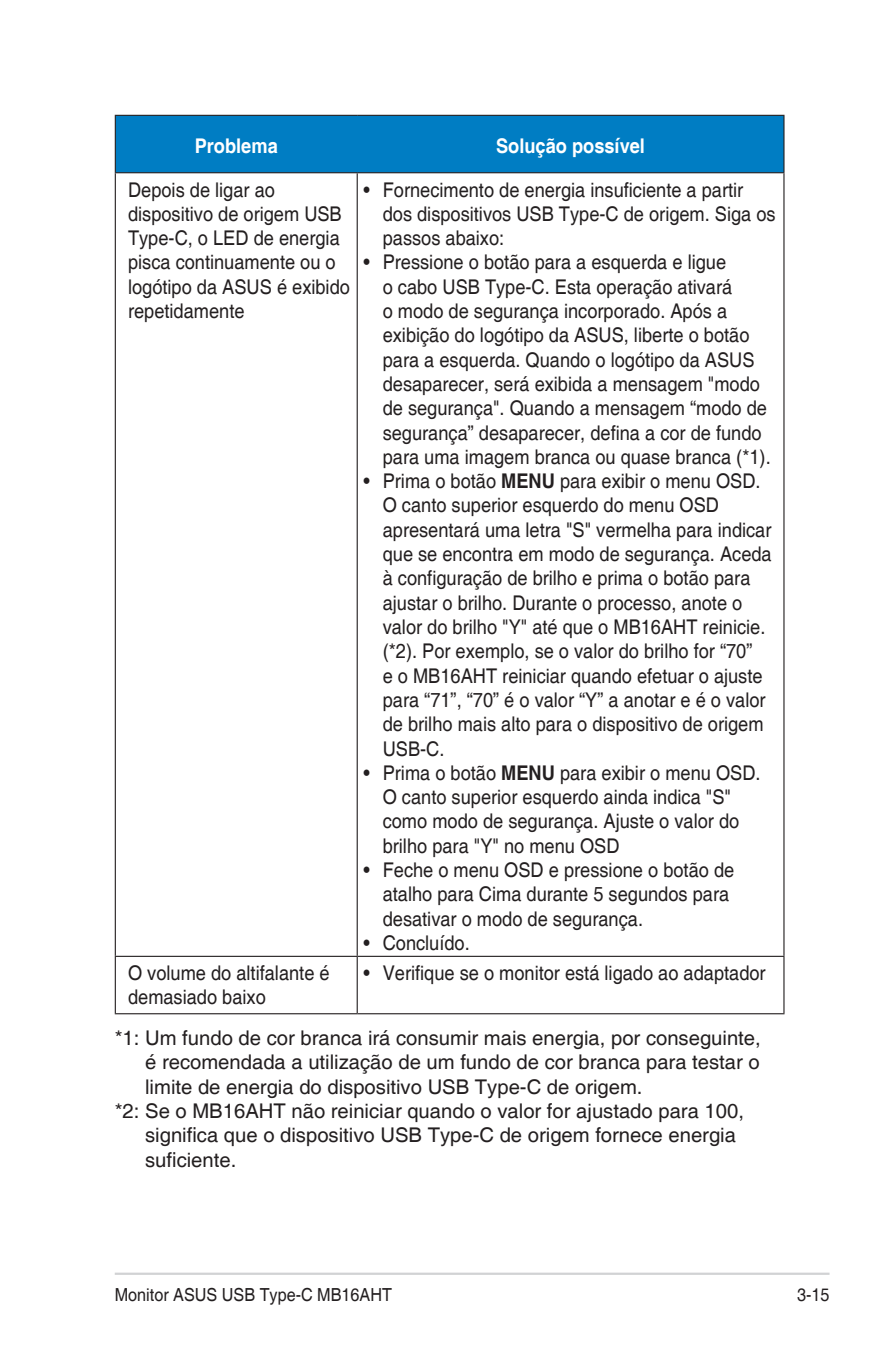
<style>
.page{position:relative;width:893px;height:1346px;background:#fff}
.page>*{position:absolute;margin:0;border:0;box-sizing:border-box;transform-origin:0 0}
.Table_Text_-new{font:20.25px/24.3px "Helvetica";color:#231f20;scale:.9 1}
.Table_Text_-new-2{font:20.25px/24.3px "Helvetica";color:#231f20;text-align:justify}
.Table_Text_-new-3{font:700 20.25px "Helvetica";color:#fff;scale:.9 1}
.t1{font:18px "Helvetica";color:#231f20;scale:.9 1}
.s1{font-weight:700}
</style>
<div class="page">
<hr style="left:115px;top:1272px;width:714px;height:3px;background:#d1d2d4">
<div style="left:116px;top:116px;width:667px;height:56px;background:#007dc3"></div>
<hr style="left:115px;top:116px;width:1px;height:56px;background:#231f20">
<hr style="left:783px;top:116px;width:1px;height:56px;background:#231f20">
<hr style="left:115px;top:115px;width:242px;height:1px;background:#231f20">
<hr style="left:357px;top:115px;width:427px;height:1px;background:#231f20">
<hr style="left:115px;top:173px;width:1px;height:783px;background:#231f20">
<hr style="left:115px;top:172px;width:242px;height:1px;background:#231f20">
<hr style="left:357px;top:173px;width:1px;height:783px;background:#231f20">
<hr style="left:783px;top:173px;width:1px;height:783px;background:#231f20">
<hr style="left:357px;top:172px;width:427px;height:1px;background:#231f20">
<hr style="left:115px;top:957px;width:1px;height:56px;background:#231f20">
<hr style="left:115px;top:956px;width:242px;height:1px;background:#231f20">
<hr style="left:115px;top:1013px;width:242px;height:1px;background:#231f20">
<hr style="left:357px;top:957px;width:1px;height:56px;background:#231f20">
<hr style="left:783px;top:957px;width:1px;height:56px;background:#231f20">
<hr style="left:357px;top:956px;width:427px;height:1px;background:#231f20">
<hr style="left:357px;top:1013px;width:427px;height:1px;background:#231f20">
<p class="Table_Text_-new-3" style="left:195px;top:133px;width:94px">Problema</p>
<p class="Table_Text_-new-3" style="left:496px;top:133px;width:167px">Solução possível</p>
<p class="Table_Text_-new" style="left:128px;top:178px;width:248px">Depois de ligar ao dispositivo de origem USB<br>Type-C, o LED de energia pisca continuamente ou o logótipo da ASUS é exibido repetidamente</p>
<p class="Table_Text_-new" style="left:383px;top:178px;width:438px;text-indent:-19px">• Fornecimento de energia insuficiente a partir dos dispositivos USB Type-C de origem. Siga os passos abaixo:</p>
<p class="Table_Text_-new" style="left:383px;top:251px;width:433px;text-indent:-19px">• Pressione o botão para a esquerda e ligue<br>o cabo USB Type-C. Esta operação ativará<br>o modo de segurança incorporado. Após a exibição do logótipo da ASUS, liberte o botão para a esquerda. Quando o logótipo da ASUS desaparecer, será exibida a mensagem "modo de segurança". Quando a mensagem “modo de segurança” desaparecer, defina a cor de fundo para uma imagem branca ou quase branca (*1).</p>
<p class="Table_Text_-new" style="left:383px;top:470px;width:434px;text-indent:-19px">• Prima o botão <span class="s1">MENU</span> para exibir o menu OSD.<br>O canto superior esquerdo do menu OSD apresentará uma letra "S" vermelha para indicar que se encontra em modo de segurança. Aceda à configuração de brilho e prima o botão para ajustar o brilho. Durante o processo, anote o valor do brilho "Y" até que o MB16AHT reinicie. (*2). Por exemplo, se o valor do brilho for “70”<br>e o MB16AHT reiniciar quando efetuar o ajuste para “71”, “70” é o valor “Y” a anotar e é o valor de brilho mais alto para o dispositivo de origem USB-C.</p>
<p class="Table_Text_-new" style="left:383px;top:761px;width:421px;text-indent:-19px">• Prima o botão <span class="s1">MENU</span> para exibir o menu OSD.<br>O canto superior esquerdo ainda indica "S" como modo de segurança. Ajuste o valor do brilho para "Y" no menu OSD</p>
<p class="Table_Text_-new" style="left:383px;top:858px;width:392px;text-indent:-19px">• Feche o menu OSD e pressione o botão de atalho para Cima durante 5 segundos para desativar o modo de segurança.</p>
<p class="Table_Text_-new" style="left:364px;top:931px;width:120px">• Concluído.</p>
<p class="Table_Text_-new" style="left:128px;top:961px;width:225px">O volume do altifalante é demasiado baixo</p>
<p class="Table_Text_-new" style="left:364px;top:961px;width:448px">• Verifique se o monitor está ligado ao adaptador</p>
<p class="Table_Text_-new-2" style="left:145px;top:1026px;width:617px;text-indent:-30px">*1: Um fundo de cor branca irá consumir mais energia, por conseguinte, é recomendada a utilização de um fundo de cor branca para testar o limite de energia do dispositivo USB Type-C de origem.</p>
<p class="Table_Text_-new-2" style="left:145px;top:1099px;width:600px;text-align:left;text-indent:-30px">*2: Se o MB16AHT não reiniciar quando o valor for ajustado para 100, significa que o dispositivo USB Type-C de origem fornece energia suficiente.</p>
<p class="t1" style="left:115px;top:1284px;width:310px">Monitor ASUS USB Type-C MB16AHT</p>
<p class="t1" style="left:797px;top:1284px;width:38px">3-15</p>
</div>
